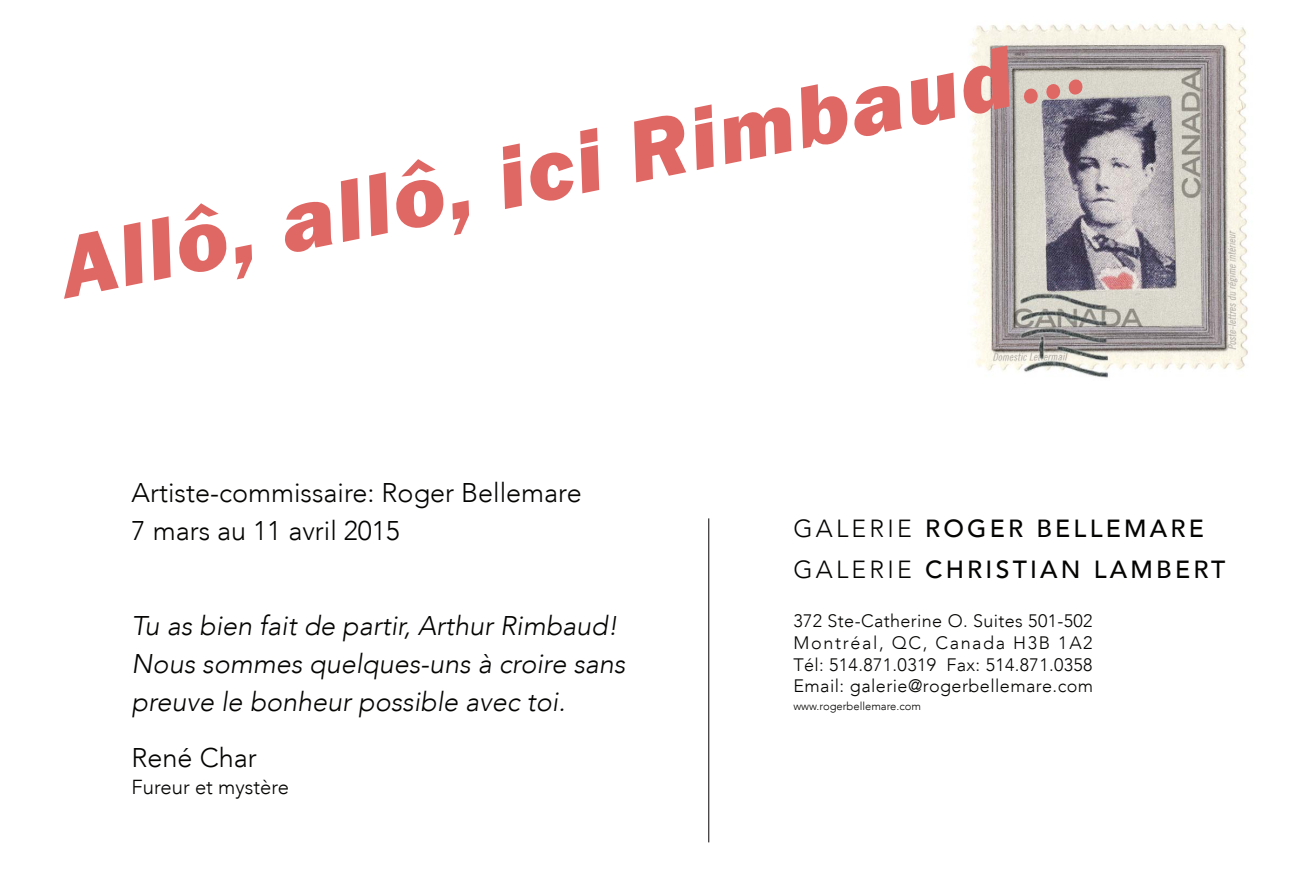
<style>
.page{position:relative;width:1296px;height:891px;background:#fff}
.page>*{position:absolute;margin:0;border:0;box-sizing:border-box;transform-origin:0 0}
.t1{font:italic 800 90px "Franklin Gothic";color:#df6865}
.t2{font:italic 300 27px/38.2px "Avenir LT";color:#040503}
.t3{font:300 27px "Avenir LT";color:#040503}
.t4{font:500 24.75px "Avenir LT";letter-spacing:.13em;color:#040503}
.t5{font:300 20.25px "Avenir LT";color:#040503}
.t6{font:300 18px "Avenir LT";letter-spacing:.02em;color:#040503}
.t7{font:300 18px "Avenir LT";letter-spacing:.09em;color:#040503}
.t8{font:300 11.25px "Avenir LT";color:#040503}
.s1{font-family:"Minion Pro";font-weight:400;font-size:130.5px}
.s2{font-weight:300}
</style>
<div class="page">
<img style="left:971px;top:23px;width:277px;height:355px">
<hr style="left:708px;top:518px;width:1px;height:324px;background:#231f20">
<p class="t1" style="left:49px;top:207px;width:1051px;rotate:-11deg">Allô, allô, ici Rimbaud<span class="s1">...</span></p>
<p class="t3" style="left:132px;top:477px;width:452px">Artiste-commissaire: Roger Bellemare</p>
<p class="t3" style="left:132px;top:515px;width:270px">7 mars au 11 avril 2015</p>
<p class="t2" style="left:132px;top:606px;width:495px">Tu as bien fait de partir, Arthur Rimbaud!<br>Nous sommes quelques-uns à croire sans preuve le bonheur possible avec toi.</p>
<p class="t3" style="left:132px;top:742px;width:127px">René Char</p>
<p class="t5" style="left:132px;top:776px;width:159px">Fureur et mystère</p>
<p class="t4" style="left:793px;top:514px;width:412px"><span class="s2">GALERIE</span> ROGER BELLEMARE</p>
<p class="t4" style="left:793px;top:555px;width:434px"><span class="s2">GALERIE</span> CHRISTIAN LAMBERT</p>
<p class="t6" style="left:793px;top:611px;width:301px">372 Ste-Catherine O. Suites 501-502</p>
<p class="t7" style="left:793px;top:632px;width:301px">Montréal, QC, Canada H3B 1A2</p>
<p class="t6" style="left:793px;top:654px;width:301px">Tél: 514.871.0319 Fax: 514.871.0358</p>
<p class="t6" style="left:793px;top:675px;width:301px">Email: galerie@rogerbellemare.com</p>
<p class="t8" style="left:793px;top:699px;width:129px">www.rogerbellemare.com</p>
</div>
